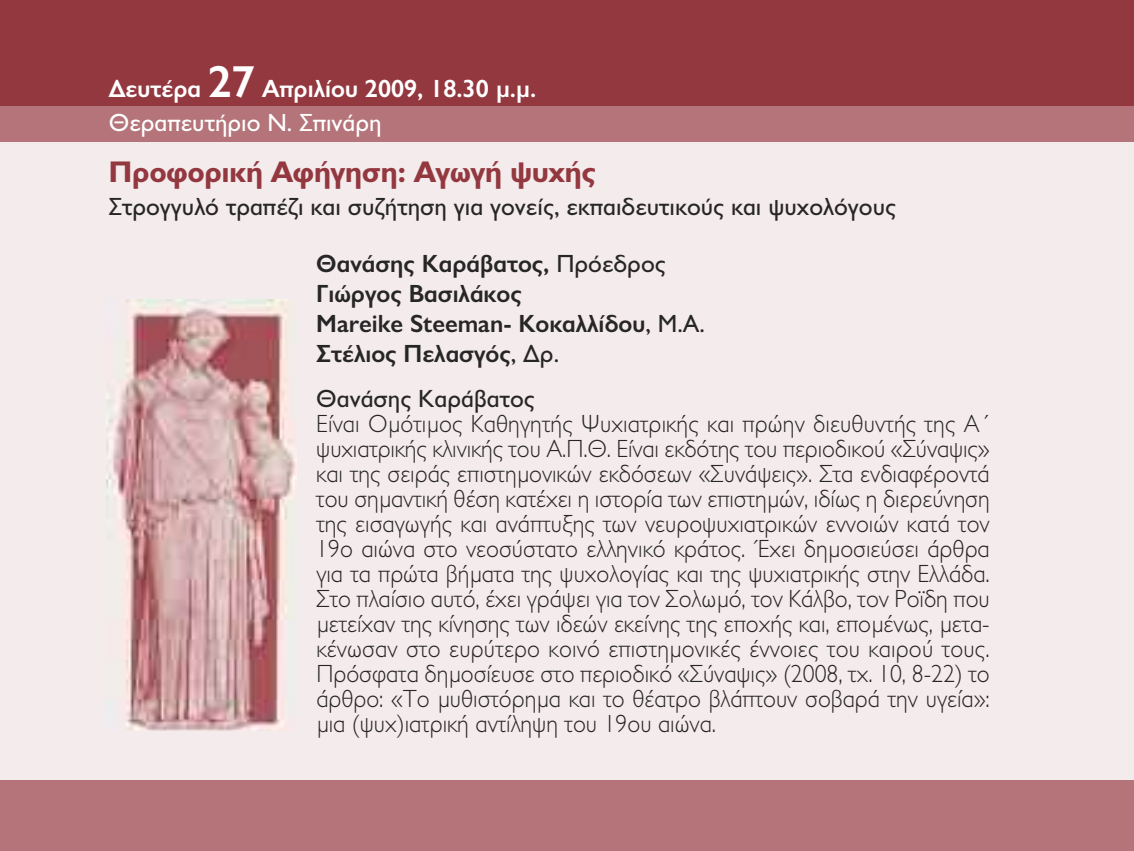
<style>
.page{position:relative;width:1134px;height:851px;background:#fff}
.page>*{position:absolute;margin:0;border:0;box-sizing:border-box;transform-origin:0 0}
.t1{font:700 30px "CF Jeckyl";color:#943840}
.t2{font:300 25px/25px "CF Jeckyl";color:#272627;text-align:justify;scale:.95 1}
.t3{font:600 25px/30px "CF Jeckyl";color:#272627}
.t4{font:25px "CF Jeckyl";color:#272627}
.t5{font:600 25px/34px "CF Jeckyl";color:#fff}
.s1{font-size:45px}
.s2{font-weight:400}
</style>
<div class="page">
<div style="left:0;top:35px;width:1134px;height:780px;background:#f4ebec"></div>
<div style="left:0;top:0;width:1134px;height:106px;background:#943840"></div>
<div style="left:0;top:106px;width:1134px;height:36px;background:#b47479"></div>
<img style="left:106px;top:299px;width:190px;height:431px">
<div style="left:0;top:780px;width:1134px;height:70px;background:#b47479"></div>
<p class="t5" style="left:109px;top:72px;width:429px">∆ευτέρα <span class="s1">27</span> Απριλίου 2009, 18.30 µ.µ.<br><span class="s2">Θεραπευτήριο Ν. Σπινάρη</span></p>
<p class="t1" style="left:109px;top:155px;width:489px">Προφορική Αφήγηση: Αγωγή ψυχής</p>
<p class="t4" style="left:109px;top:193px;width:789px">Στρογγυλό τραπέζι και συζήτηση για γονείς, εκπαιδευτικούς και ψυχολόγους</p>
<p class="t3" style="left:316px;top:248px;width:390px">Θανάσης Καράβατος, <span class="s2">Πρόεδρος<br></span>Γιώργος Βασιλάκος<br>Mareike Steeman- Κοκαλλίδου<span class="s2">, Μ.Α.<br></span>Στέλιος Πελασγός<span class="s2">, ∆ρ.</span></p>
<p class="t4" style="left:316px;top:385px;width:220px">Θανάσης Καράβατος</p>
<p class="t2" style="left:316px;top:411px;width:710px">Είναι Οµότιµος Καθηγητής Ψυχιατρικής και πρώην διευθυντής της Α΄ ψυχιατρικής κλινικής του Α.Π.Θ. Είναι εκδότης του περιοδικού «Σύναψις» και της σειράς επιστηµονικών εκδόσεων «Συνάψεις». Στα ενδιαφέροντά του σηµαντική θέση κατέχει η ιστορία των επιστηµών, ιδίως η διερεύνηση της εισαγωγής και ανάπτυξης των νευροψυχιατρικών εννοιών κατά τον 19ο αιώνα στο νεοσύστατο ελληνικό κράτος. Έχει δηµοσιεύσει άρθρα για τα πρώτα βήµατα της ψυχολογίας και της ψυχιατρικής στην Ελλάδα.<br>Στο πλαίσιο αυτό, έχει γράψει για τον Σολωµό, τον Κάλβο, τον Ροϊδη που µετείχαν της κίνησης των ιδεών εκείνης της εποχής και, εποµένως, µετα&shy;κένωσαν στο ευρύτερο κοινό επιστηµονικές έννοιες του καιρού τους.<br>Πρόσφατα δηµοσίευσε στο περιοδικό «Σύναψις» (2008, τχ. 10, 8-22) το άρθρο: «Το µυθιστόρηµα και το θέατρο βλάπτουν σοβαρά την υγεία»: µια (ψυχ)ιατρική αντίληψη του 19ου αιώνα.</p>
</div>
